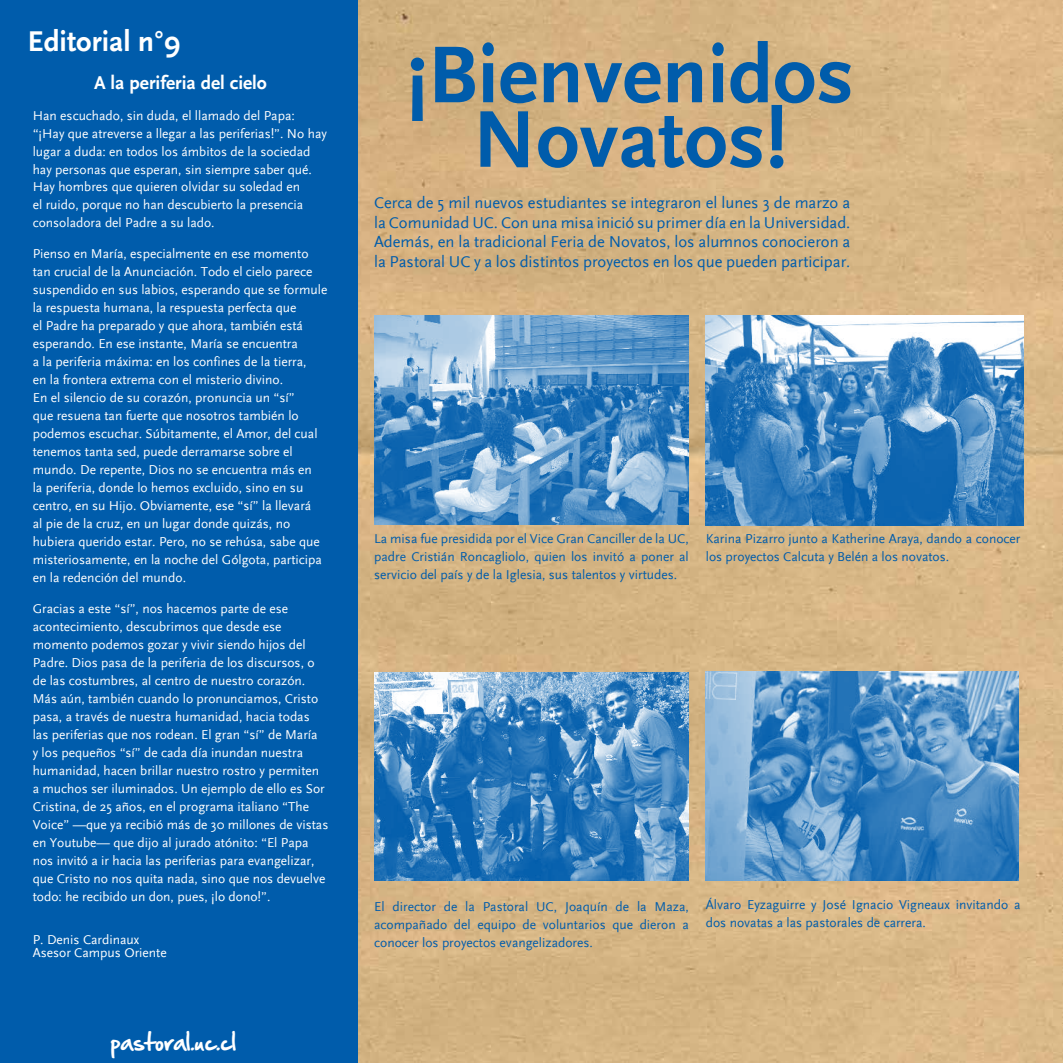
<style>
.page{position:relative;width:1063px;height:1063px;background:#fff}
.page>*{position:absolute;margin:0;border:0;box-sizing:border-box;transform-origin:0 0}
.t1{font:700 84px/64.5px "Scala Sans";color:#005cab;text-align:center}
.t2{font:700 30px "Scala Sans";color:#fff}
.t3{font:21px "Hand Of Sean";color:#fff}
.t4{font:700 19.5px "Scala Sans";color:#fff}
.t5{font:16.5px/19.8px "Scala Sans";color:#005cab;text-align:justify}
.t6{font:13.5px/18px "Scala Sans";color:#fff}
.t7{font:13.5px/18px "Scala Sans";color:#005cab;text-align:justify}
</style>
<div class="page">
<img style="left:358px;top:0;width:705px;height:1063px">
<div style="left:0;top:0;width:358px;height:1063px;background:#005cab"></div>
<img style="left:374px;top:315px;width:315px;height:210px">
<img style="left:374px;top:673px;width:315px;height:208px">
<img style="left:706px;top:316px;width:317px;height:209px">
<img style="left:706px;top:672px;width:312px;height:208px">
<h2 class="t2" style="left:28px;top:25px;width:155px">Editorial n°9</h2>
<h3 class="t4" style="left:94px;top:72px;width:174px">A la periferia del cielo</h3>
<p class="t6" style="left:33px;top:106px;width:296px">Han escuchado, sin duda, el llamado del Papa: “¡Hay que atreverse a llegar a las periferias!”. No hay lugar a duda: en todos los ámbitos de la sociedad hay personas que esperan, sin siempre saber qué.<br>Hay hombres que quieren olvidar su soledad en<br>el ruido, porque no han descubierto la presencia consoladora del Padre a su lado.</p>
<p class="t6" style="left:33px;top:245px;width:296px">Pienso en María, especialmente en ese momento tan crucial de la Anunciación. Todo el cielo parece suspendido en sus labios, esperando que se formule la respuesta humana, la respuesta perfecta que<br>el Padre ha preparado y que ahora, también está esperando. En ese instante, María se encuentra<br>a la periferia máxima: en los confines de la tierra,<br>en la frontera extrema con el misterio divino.<br>En el silencio de su corazón, pronuncia un “sí”<br>que resuena tan fuerte que nosotros también lo podemos escuchar. Súbitamente, el Amor, del cual tenemos tanta sed, puede derramarse sobre el mundo. De repente, Dios no se encuentra más en<br>la periferia, donde lo hemos excluido, sino en su centro, en su Hijo. Obviamente, ese “sí” la llevará<br>al pie de la cruz, en un lugar donde quizás, no hubiera querido estar. Pero, no se rehúsa, sabe que misteriosamente, en la noche del Gólgota, participa en la redención del mundo.</p>
<p class="t6" style="left:33px;top:600px;width:297px">Gracias a este “sí”, nos hacemos parte de ese acontecimiento, descubrimos que desde ese momento podemos gozar y vivir siendo hijos del Padre. Dios pasa de la periferia de los discursos, o de las costumbres, al centro de nuestro corazón.<br>Más aún, también cuando lo pronunciamos, Cristo pasa, a través de nuestra humanidad, hacia todas las periferias que nos rodean. El gran “sí” de María<br>y los pequeños “sí” de cada día inundan nuestra humanidad, hacen brillar nuestro rostro y permiten a muchos ser iluminados. Un ejemplo de ello es Sor Cristina, de 25 años, en el programa italiano “The Voice” —que ya recibió más de 30 millones de vistas en Youtube— que dijo al jurado atónito: “El Papa nos invitó a ir hacia las periferias para evangelizar, que Cristo no nos quita nada, sino que nos devuelve todo: he recibido un don, pues, ¡lo dono!”.</p>
<p class="t6" style="left:33px;top:934px;width:136px;line-height:12.8px">P. Denis Cardinaux<br>Asesor Campus Oriente</p>
<h3 class="t3" style="left:110px;top:1022px;width:127px">pastoral.uc.cl</h3>
<h1 class="t1" style="left:406px;top:45px;width:449px">¡Bienvenidos<br>Novatos!</h1>
<p class="t5" style="left:374px;top:193px;width:478px">Cerca de 5 mil nuevos estudiantes se integraron el lunes 3 de marzo a la Comunidad UC. Con una misa inició su primer día en la Universidad.<br>Además, en la tradicional Feria de Novatos, los alumnos conocieron a la Pastoral UC y a los distintos proyectos en los que pueden participar.</p>
<p class="t7" style="left:374px;top:530px;width:316px">La misa fue presidida por el Vice Gran Canciller de la UC, padre Cristián Roncagliolo, quien los invitó a poner al servicio del país y de la Iglesia, sus talentos y virtudes.</p>
<p class="t7" style="left:706px;top:530px;width:316px">Karina Pizarro junto a Katherine Araya, dando a conocer los proyectos Calcuta y Belén a los novatos.</p>
<p class="t7" style="left:374px;top:898px;width:316px">El director de la Pastoral UC, Joaquín de la Maza, acompañado del equipo de voluntarios que dieron a conocer los proyectos evangelizadores.</p>
<p class="t7" style="left:706px;top:896px;width:316px">Álvaro Eyzaguirre y José Ignacio Vigneaux invitando a dos novatas a las pastorales de carrera.</p>
</div>
